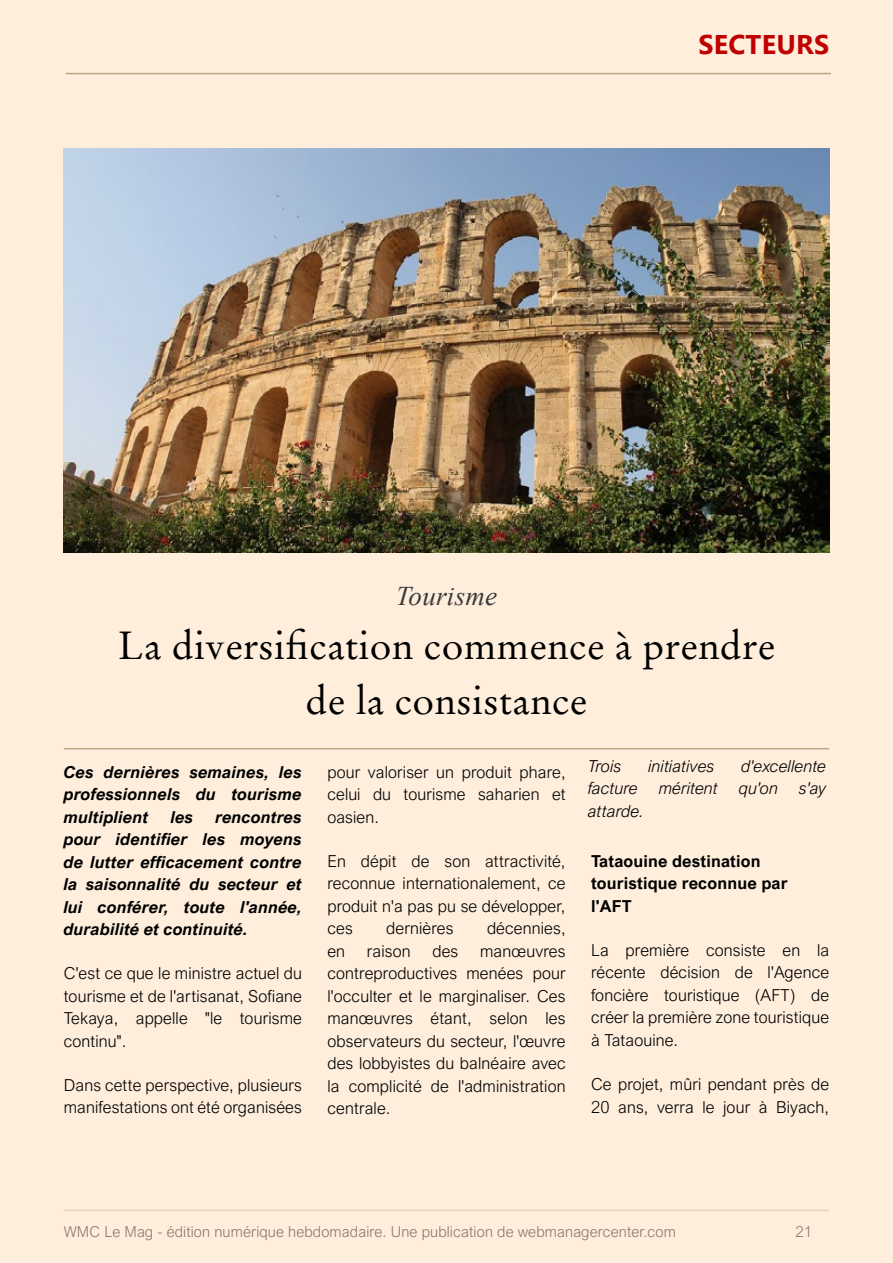
<style>
.page{position:relative;width:893px;height:1263px;background:#feeedb}
.page>*{position:absolute;margin:0;border:0;box-sizing:border-box;transform-origin:0 0}
.t1{font:39px/54px "Stempel Garamond W04";letter-spacing:.01em;color:#000;text-align:center}
.t2{font:italic 27px "Times New Roman";letter-spacing:.01em;color:#3a3938}
.t3{font:700 27px "Segoe UI";letter-spacing:.01em;color:#c00000}
.t4{font:300 16.5px/22.5px "Arial Nova";letter-spacing:.01em;color:#000;text-align:justify}
.t5{font:italic 700 16.5px/22.5px "Arial Nova";letter-spacing:.01em;color:#000;text-align:justify}
.t6{font:italic 300 16.5px "Arial Nova";letter-spacing:.01em;color:#000}
.t7{font:700 16.5px/22.5px "Arial Nova W07";letter-spacing:.01em;color:#000}
.t8{font:300 15px "Arial Nova W07";letter-spacing:.01em;color:#8b776e}
</style>
<div class="page">
<hr style="left:64px;top:1210px;width:765px;height:1px;background:#e0cda9">
<hr style="left:64px;top:748px;width:765px;height:1px;background:#b7a886">
<img style="left:64px;top:149px;width:765px;height:403px">
<hr style="left:66px;top:73px;width:765px;height:1px;background:#b7a886">
<h2 class="t3" style="left:698px;top:19px;width:132px">SECTEURS</h2>
<h2 class="t2" style="left:396px;top:578px;width:103px">Tourisme</h2>
<h1 class="t1" style="left:118px;top:619px;width:659px">La diversification commence à prendre de la consistance</h1>
<p class="t5" style="left:64px;top:760px;width:240px">Ces dernières semaines, les professionnels du tourisme multiplient</p>
<p class="t5" style="left:171px;top:805px;width:24px">les</p>
<p class="t5" style="left:64px;top:805px;width:240px;text-indent:152px">rencontres pour identifier les moyens de lutter efficacement contre la saisonnalité du secteur et lui conférer, toute l'année, durabilité et continuité.</p>
<p class="t4" style="left:64px;top:962px;width:240px">C'est ce que le ministre actuel du tourisme et de l'artisanat, Sofiane Tekaya, appelle "le tourisme continu".</p>
<p class="t4" style="left:64px;top:1074px;width:240px">Dans cette perspective, plusieurs manifestations ont été organisées</p>
<p class="t4" style="left:327px;top:760px;width:240px">pour valoriser un produit phare, celui du tourisme saharien et oasien.</p>
<p class="t4" style="left:327px;top:850px;width:240px">En dépit de son attractivité, reconnue internationalement, ce produit n'a pas pu se développer, ces</p>
<p class="t4" style="left:386px;top:917px;width:69px">dernières</p>
<p class="t4" style="left:487px;top:917px;width:80px">décennies,</p>
<p class="t4" style="left:327px;top:940px;width:19px">en</p>
<p class="t4" style="left:367px;top:940px;width:45px">raison</p>
<p class="t4" style="left:432px;top:940px;width:27px">des</p>
<p class="t4" style="left:327px;top:940px;width:240px;text-indent:153px">manœuvres contreproductives menées pour l'occulter et le marginaliser. Ces manœuvres étant, selon les observateurs du secteur, l'œuvre des lobbyistes du balnéaire avec la complicité de l'administration centrale.</p>
<p class="t6" style="left:588px;top:757px;width:35px">Trois</p>
<p class="t6" style="left:648px;top:757px;width:68px">initiatives</p>
<p class="t6" style="left:742px;top:757px;width:86px">d'excellente</p>
<p class="t6" style="left:588px;top:779px;width:51px">facture</p>
<p class="t6" style="left:659px;top:779px;width:61px">méritent</p>
<p class="t6" style="left:739px;top:779px;width:41px">qu'on</p>
<p class="t6" style="left:799px;top:779px;width:29px">s'ay</p>
<p class="t6" style="left:588px;top:802px;width:57px">attarde.</p>
<p class="t7" style="left:591px;top:849px;width:198px">Tataouine destination touristique reconnue par l'AFT</p>
<p class="t4" style="left:591px;top:939px;width:240px">La première consiste en la récente décision de l'Agence foncière touristique (AFT) de créer la première zone touristique à Tataouine.</p>
<p class="t4" style="left:591px;top:1073px;width:240px">Ce projet, mûri pendant près de<br>20 ans, verra le jour à Biyach,</p>
<p class="t8" style="left:64px;top:1223px;width:614px">WMC Le Mag - édition numérique hebdomadaire. Une publication de webmanagercenter.com</p>
<p class="t8" style="left:795px;top:1223px;width:18px">21</p>
</div>
